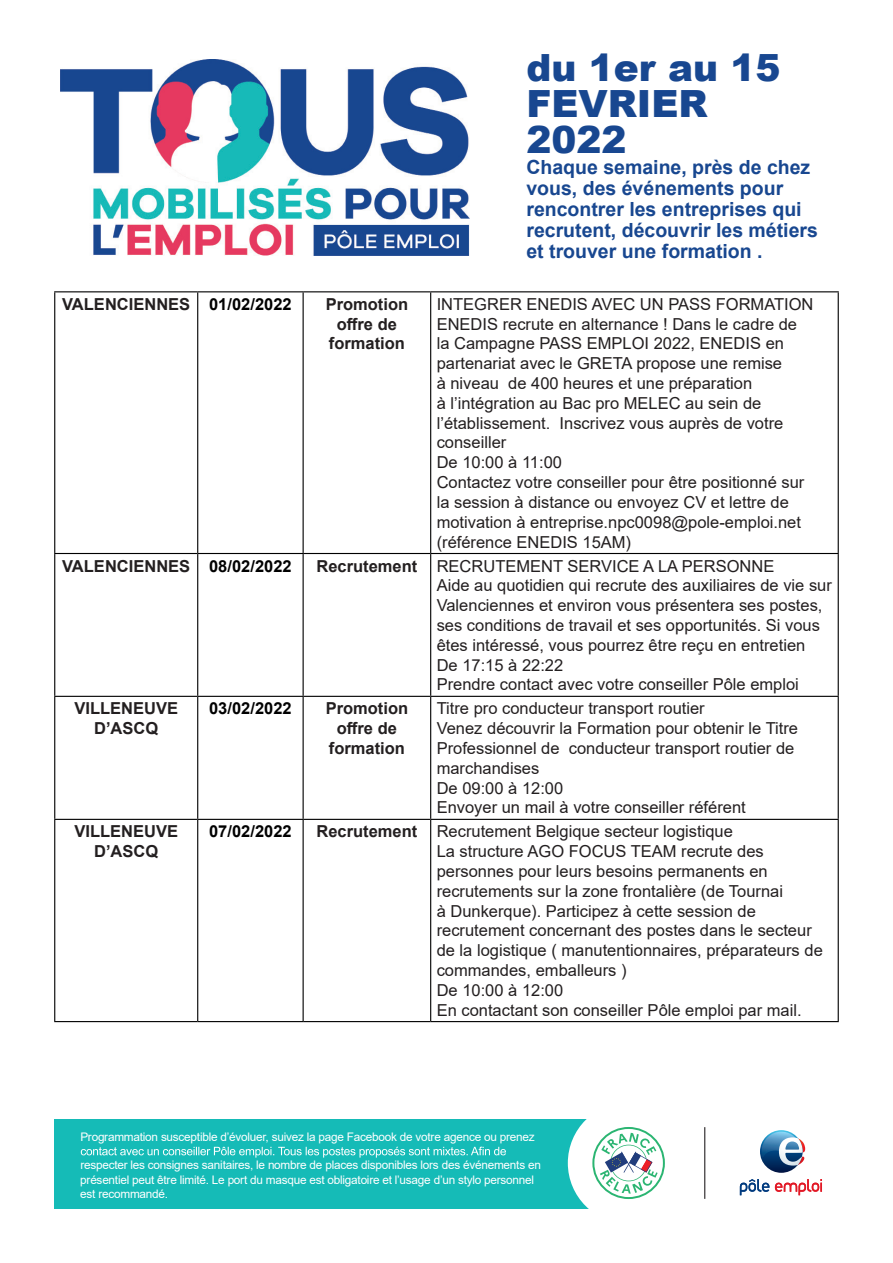
<style>
.page{position:relative;width:893px;height:1263px;background:#fff}
.page>*{position:absolute;margin:0;border:0;box-sizing:border-box;transform-origin:0 0}
.t1{font:900 37.5px/36px "Arial";color:#184790}
.t2{font:700 19.5px/21px "Arial";color:#184790}
.t3{font:16.5px/19.8px "Arial";color:#231f20}
.t4{font:700 16.5px/19.8px "Arial";color:#231f20;text-align:center}
.t5{font:700 16.5px "Arial";color:#000}
.t6{font:11.85px/14.1px "Arial";letter-spacing:-.02em;color:#fff}
</style>
<div class="page">
<img style="left:61px;top:59px;width:409px;height:196px">
<svg style="left:740px;top:1179px;width:29px;height:16px"></svg>
<svg style="left:775px;top:1179px;width:47px;height:16px"></svg>
<svg style="left:760px;top:1130px;width:43px;height:43px"></svg>
<svg style="left:761px;top:1131px;width:44px;height:34px"></svg>
<hr style="left:704px;top:1127px;width:1px;height:72px;background:#231f20">
<div style="left:54px;top:1120px;width:541px;height:89px;background:#15bbb7"></div>
<svg style="left:81px;top:1147px;width:425px;height:10px"></svg>
<svg style="left:568px;top:1120px;width:97px;height:89px"></svg>
<hr style="left:838px;top:292px;width:1px;height:261px;background:#000">
<hr style="left:838px;top:554px;width:1px;height:142px;background:#000">
<hr style="left:838px;top:697px;width:1px;height:122px;background:#000">
<hr style="left:838px;top:820px;width:1px;height:201px;background:#000">
<hr style="left:54px;top:292px;width:1px;height:261px;background:#000">
<hr style="left:197px;top:292px;width:1px;height:261px;background:#000">
<hr style="left:303px;top:292px;width:1px;height:261px;background:#000">
<hr style="left:430px;top:292px;width:1px;height:261px;background:#000">
<hr style="left:54px;top:554px;width:1px;height:142px;background:#000">
<hr style="left:197px;top:554px;width:1px;height:142px;background:#000">
<hr style="left:303px;top:554px;width:1px;height:142px;background:#000">
<hr style="left:430px;top:554px;width:1px;height:142px;background:#000">
<hr style="left:54px;top:697px;width:1px;height:122px;background:#000">
<hr style="left:197px;top:697px;width:1px;height:122px;background:#000">
<hr style="left:303px;top:697px;width:1px;height:122px;background:#000">
<hr style="left:430px;top:697px;width:1px;height:122px;background:#000">
<hr style="left:54px;top:820px;width:1px;height:201px;background:#000">
<hr style="left:197px;top:820px;width:1px;height:201px;background:#000">
<hr style="left:303px;top:820px;width:1px;height:201px;background:#000">
<hr style="left:430px;top:820px;width:1px;height:201px;background:#000">
<hr style="left:54px;top:291px;width:144px;height:1px;background:#000">
<hr style="left:198px;top:291px;width:105px;height:1px;background:#000">
<hr style="left:303px;top:291px;width:128px;height:1px;background:#000">
<hr style="left:431px;top:291px;width:408px;height:1px;background:#000">
<hr style="left:54px;top:553px;width:144px;height:1px;background:#000">
<hr style="left:198px;top:553px;width:105px;height:1px;background:#000">
<hr style="left:303px;top:553px;width:128px;height:1px;background:#000">
<hr style="left:431px;top:553px;width:408px;height:1px;background:#000">
<hr style="left:54px;top:696px;width:144px;height:1px;background:#000">
<hr style="left:198px;top:696px;width:105px;height:1px;background:#000">
<hr style="left:303px;top:696px;width:128px;height:1px;background:#000">
<hr style="left:431px;top:696px;width:408px;height:1px;background:#000">
<hr style="left:54px;top:819px;width:144px;height:1px;background:#000">
<hr style="left:198px;top:819px;width:105px;height:1px;background:#000">
<hr style="left:303px;top:819px;width:128px;height:1px;background:#000">
<hr style="left:431px;top:819px;width:408px;height:1px;background:#000">
<hr style="left:54px;top:1021px;width:144px;height:1px;background:#000">
<hr style="left:198px;top:1021px;width:105px;height:1px;background:#000">
<hr style="left:303px;top:1021px;width:128px;height:1px;background:#000">
<hr style="left:431px;top:1021px;width:408px;height:1px;background:#000">
<h1 class="t1" style="left:526px;top:48px;width:256px">du 1er au 15<br>FEVRIER<br>2022</h1>
<p class="t2" style="left:526px;top:157px;width:293px">Chaque semaine, près de chez vous, des événements pour rencontrer les entreprises qui recrutent, découvrir les métiers et trouver une formation .</p>
<p class="t4" style="left:62px;top:294px;width:130px">VALENCIENNES</p>
<p class="t5" style="left:209px;top:292px;width:84px">01/02/2022</p>
<p class="t4" style="left:326px;top:294px;width:84px">Promotion offre de formation</p>
<p class="t3" style="left:437px;top:294px;width:378px">INTEGRER ENEDIS AVEC UN PASS FORMATION ENEDIS recrute en alternance ! Dans le cadre de la Campagne PASS EMPLOI 2022, ENEDIS en partenariat avec le GRETA propose une remise<br>à niveau de 400 heures et une préparation<br>à l’intégration au Bac pro MELEC au sein de l’établissement. Inscrivez vous auprès de votre conseiller<br>De 10:00 à 11:00<br>Contactez votre conseiller pour être positionné sur la session à distance ou envoyez CV et lettre de motivation à entreprise.npc0098@pole-emploi.net (référence ENEDIS 15AM)</p>
<p class="t4" style="left:62px;top:556px;width:130px">VALENCIENNES</p>
<p class="t5" style="left:209px;top:554px;width:84px">08/02/2022</p>
<p class="t4" style="left:316px;top:556px;width:102px">Recrutement</p>
<p class="t3" style="left:437px;top:556px;width:397px">RECRUTEMENT SERVICE A LA PERSONNE<br>Aide au quotidien qui recrute des auxiliaires de vie sur Valenciennes et environ vous présentera ses postes, ses conditions de travail et ses opportunités. Si vous êtes intéressé, vous pourrez être reçu en entretien<br>De 17:15 à 22:22<br>Prendre contact avec votre conseiller Pôle emploi</p>
<p class="t4" style="left:74px;top:699px;width:105px">VILLENEUVE<br>D’ASCQ</p>
<p class="t5" style="left:209px;top:697px;width:84px">03/02/2022</p>
<p class="t4" style="left:326px;top:699px;width:84px">Promotion offre de formation</p>
<p class="t3" style="left:437px;top:698px;width:363px">Titre pro conducteur transport routier<br>Venez découvrir la Formation pour obtenir le Titre Professionnel de conducteur transport routier de marchandises<br>De 09:00 à 12:00<br>Envoyer un mail à votre conseiller référent</p>
<p class="t4" style="left:74px;top:822px;width:105px">VILLENEUVE<br>D’ASCQ</p>
<p class="t5" style="left:209px;top:820px;width:84px">07/02/2022</p>
<p class="t4" style="left:316px;top:822px;width:102px">Recrutement</p>
<p class="t3" style="left:437px;top:821px;width:388px">Recrutement Belgique secteur logistique<br>La structure AGO FOCUS TEAM recrute des personnes pour leurs besoins permanents en recrutements sur la zone frontalière (de Tournai<br>à Dunkerque). Participez à cette session de recrutement concernant des postes dans le secteur de la logistique ( manutentionnaires, préparateurs de commandes, emballeurs )<br>De 10:00 à 12:00<br>En contactant son conseiller Pôle emploi par mail.</p>
<p class="t6" style="left:80px;top:1130px;width:456px">Programmation susceptible d’évoluer, suivez la page Facebook de votre agence ou prenez</p>
<p class="t6" style="left:80px;top:1158px;width:462px">respecter les consignes sanitaires, le nombre de places disponibles lors des événements en présentiel peut être limité. Le port du masque est obligatoire et l’usage d’un stylo personnel est recommandé.</p>
</div>
